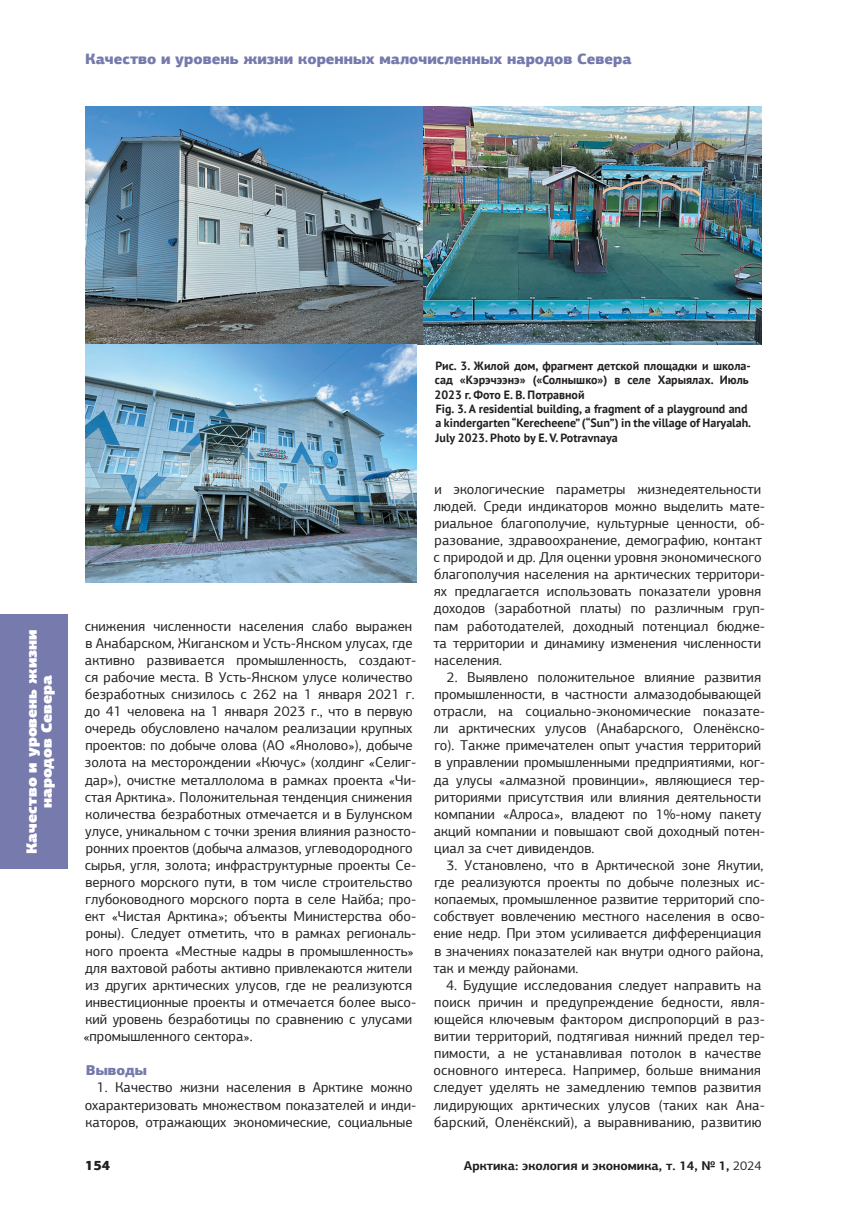
<style>
.page{position:relative;width:868px;height:1208px;background:#fff}
.page>*{position:absolute;margin:0;border:0;box-sizing:border-box;transform-origin:0 0}
.t1{font:900 15px "PF Agora Sans Pro";color:#767aac}
.t2{font:900 15px/15px "PF Agora Sans Pro";color:#fff;text-align:center}
.t3{font:14.25px/17.1px "PF Agora Sans Pro";color:#231f20}
.t4{font:900 14.25px "PF Agora Sans Pro";color:#767aac}
.t5{font:900 13.5px "PF Agora Sans Pro";color:#231f20}
.t6{font:700 12.75px "PF Agora Sans Pro";color:#231f20}
.t7{font:700 12px/14.4px "PT Sans";color:#231f20}
.s1{font-weight:400}
</style>
<div class="page">
<div style="left:0;top:614px;width:68px;height:254px;background:#767aac"></div>
<img style="left:85px;top:106px;width:676px;height:238px">
<img style="left:85px;top:344px;width:332px;height:239px">
<p class="t1" style="left:85px;top:49px;width:548px">Качество и уровень жизни коренных малочисленных народов Севера</p>
<p class="t2" style="left:24px;top:854px;width:226px;rotate:-90deg">Качество и уровень жизни народов Севера</p>
<p class="t3" style="left:83px;top:617px;width:334px">снижения численности населения слабо выражен в Анабарском, Жиганском и Усть-Янском улусах, где активно развивается промышленность, создают&shy;ся рабочие места. В Усть-Янском улусе количество безработных снизилось с 262 на 1 января 2021 г. до 41 человека на 1 января 2023 г., что в первую очередь обусловлено началом реализации крупных проектов: по добыче олова (АО «Янолово»), добыче золота на месторождении «Кючус» (холдинг «Селиг&shy;дар»), очистке металлолома в рамках проекта «Чи&shy;стая Арктика». Положительная тенденция снижения количества безработных отмечается и в Булунском улусе, уникальном с точки зрения влияния разносто&shy;ронних проектов (добыча алмазов, углеводородного сырья, угля, золота; инфраструктурные проекты Се&shy;верного морского пути, в том числе строительство глубоководного морского порта в селе Найба; про&shy;ект «Чистая Арктика»; объекты Министерства обо&shy;роны). Следует отметить, что в рамках региональ&shy;ного проекта «Местные кадры в промышленность» для вахтовой работы активно привлекаются жители из других арктических улусов, где не реализуются инвестиционные проекты и отмечается более высо&shy;кий уровень безработицы по сравнению с улусами «промышленного сектора».</p>
<p class="t4" style="left:86px;top:1061px;width:63px">Выводы</p>
<p class="t3" style="left:85px;top:1079px;width:333px;text-indent:12px">1. Качество жизни населения в Арктике можно охарактеризовать множеством показателей и инди&shy;каторов, отражающих экономические, социальные</p>
<p class="t7" style="left:434px;top:358px;width:318px">Рис. 3. Жилой дом, фрагмент детской площадки и школа&shy;сад «Кэрэчээнэ» («Солнышко») в селе Харыялах. Июль 2023 г. Фото Е. В. Потравной<br>Fig. 3. A residential building, a fragment of a playground and a kindergarten “Kerecheene” (“Sun”) in the village of Haryalah.<br>July 2023. Photo by E. V. Potravnaya</p>
<p class="t3" style="left:433px;top:480px;width:333px">и экологические параметры жизнедеятельности людей. Среди индикаторов можно выделить мате&shy;риальное благополучие, культурные ценности, об&shy;разование, здравоохранение, демографию, контакт с природой и др. Для оценки уровня экономического благополучия населения на арктических территори&shy;ях предлагается использовать показатели уровня доходов (заработной платы) по различным груп&shy;пам работодателей, доходный потенциал бюдже&shy;та территории и динамику изменения численности населения.</p>
<p class="t3" style="left:433px;top:668px;width:333px;text-indent:13px">2. Выявлено положительное влияние развития промышленности, в частности алмазодобывающей отрасли, на социально-экономические показате&shy;ли арктических улусов (Анабарского, Оленёкско&shy;го). Также примечателен опыт участия территорий в управлении промышленными предприятиями, ког&shy;да улусы «алмазной провинции», являющиеся тер&shy;риториями присутствия или влияния деятельности компании «Алроса», владеют по 1%-ному пакету акций компании и повышают свой доходный потен&shy;циал за счет дивидендов.</p>
<p class="t3" style="left:433px;top:856px;width:333px;text-indent:13px">3. Установлено, что в Арктической зоне Якутии, где реализуются проекты по добыче полезных ис&shy;копаемых, промышленное развитие территорий спо&shy;собствует вовлечению местного населения в осво&shy;ение недр. При этом усиливается дифференциация в значениях показателей как внутри одного района, так и между районами.</p>
<p class="t3" style="left:433px;top:976px;width:333px;text-indent:13px">4. Будущие исследования следует направить на поиск причин и предупреждение бедности, явля&shy;ющейся ключевым фактором диспропорций в раз&shy;витии территорий, подтягивая нижний предел тер&shy;пимости, а не устанавливая потолок в качестве основного интереса. Например, больше внимания следует уделять не замедлению темпов развития лидирующих арктических улусов (таких как Ана&shy;барский, Оленёкский), а выравниванию, развитию</p>
<p class="t5" style="left:85px;top:1156px;width:26px">154</p>
<p class="t6" style="left:464px;top:1157px;width:299px">Арктика: экология и экономика, т. 14, № 1, <span class="s1">2024</span></p>
</div>
